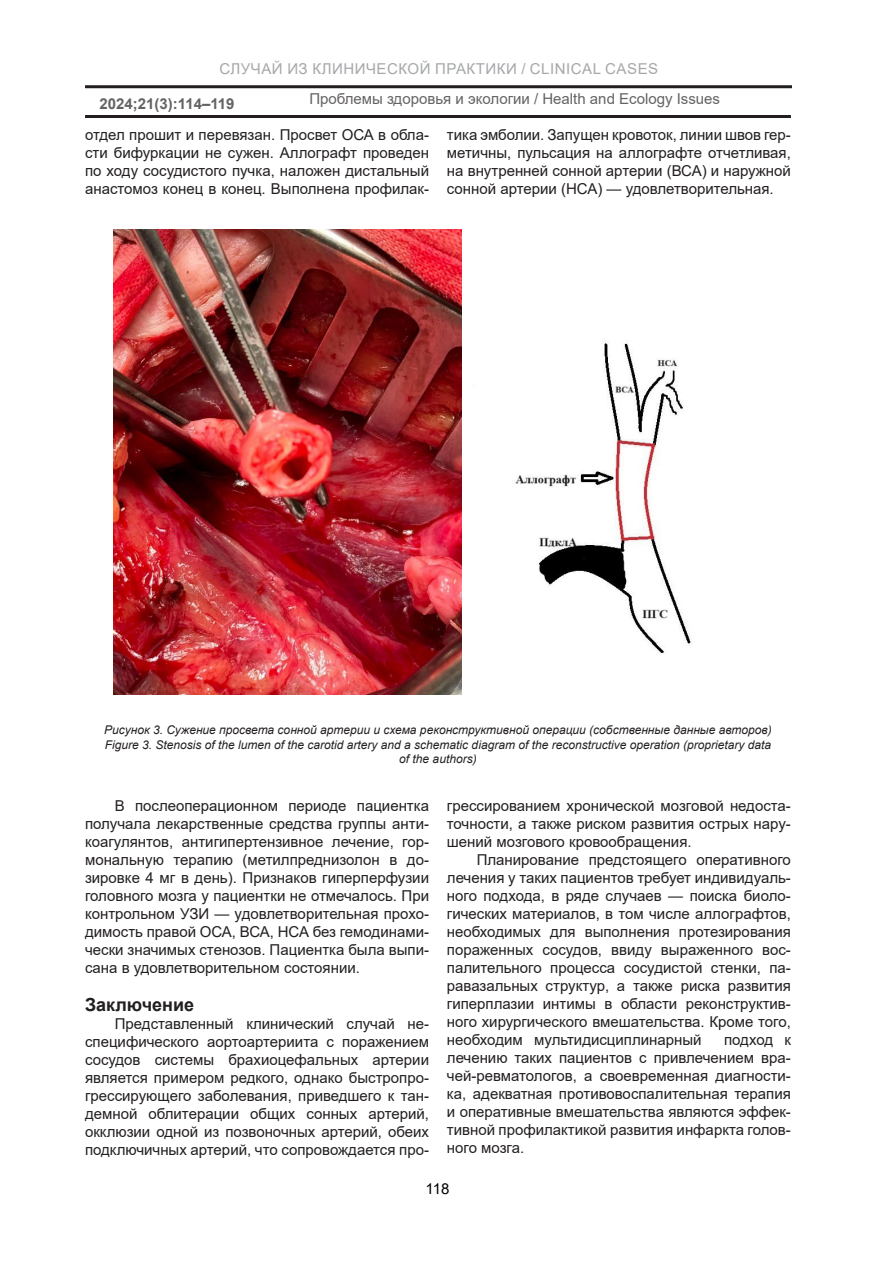
<style>
.page{position:relative;width:893px;height:1263px;background:#fff}
.page>*{position:absolute;margin:0;border:0;box-sizing:border-box;transform-origin:0 0}
.ВЦМЗ{font:700 18px "Arial";color:#231f20}
.Текст{font:15px/18px "Arial";color:#231f20;text-align:justify}
.t1{font:15px "Arial";letter-spacing:.035em;color:#808285}
.t2{font:700 15px "Arial";color:#231f20}
.t3{font:15px "Arial";color:#000}
.Рисунок{font:italic 12px/14.4px "Arial";color:#231f20;text-align:center}
</style>
<div class="page">
<hr style="left:85px;top:85px;width:707px;height:3px;background:#231f20">
<hr style="left:85px;top:115px;width:706px;height:3px;background:#231f20">
<img style="left:113px;top:230px;width:348px;height:464px">
<img style="left:515px;top:343px;width:177px;height:311px">
<p class="t1" style="left:220px;top:58px;width:440px">СЛУЧАЙ ИЗ КЛИНИЧЕСКОЙ ПРАКТИКИ / CLINICAL CASES</p>
<p class="t2" style="left:99px;top:93px;width:137px">2024;21(3):114–119</p>
<p class="Текст" style="left:309px;top:90px;width:412px">Проблемы здоровья и экологии / Health and Ecology Issues</p>
<p class="Текст" style="left:85px;top:125px;width:345px">отдел прошит и перевязан. Просвет ОСА в обла&shy;сти бифуркации не сужен. Аллографт проведен по ходу сосудистого пучка, наложен дистальный анастомоз конец в конец. Выполнена профилак-</p>
<p class="Текст" style="left:447px;top:125px;width:345px">тика эмболии. Запущен кровоток, линии швов гер&shy;метичны, пульсация на аллографте отчетливая, на внутренней сонной артерии (ВСА) и наружной сонной артерии (НСА) — удовлетворительная.</p>
<p class="Рисунок" style="left:104px;top:723px;width:669px">Рисунок 3. Сужение просвета сонной артерии и схема реконструктивной операции (собственные данные авторов)</p>
<p class="Рисунок" style="left:105px;top:737px;width:668px">Figure 3. Stenosis of the lumen of the carotid artery and a schematic diagram of the reconstructive operation (proprietary data of the authors)</p>
<p class="Текст" style="left:85px;top:796px;width:345px;text-indent:30px">В послеоперационном периоде пациентка получала лекарственные средства группы анти&shy;коагулянтов, антигипертензивное лечение, гор&shy;мональную терапию (метилпреднизолон в до&shy;зировке 4 мг в день). Признаков гиперперфузии головного мозга у пациентки не отмечалось. При контрольном УЗИ — удовлетворительная прохо&shy;димость правой ОСА, ВСА, НСА без гемодинами&shy;чески значимых стенозов. Пациентка была выпи&shy;сана в удовлетворительном состоянии.</p>
<p class="ВЦМЗ" style="left:85px;top:992px;width:111px">Заключение</p>
<p class="Текст" style="left:85px;top:1015px;width:345px;text-indent:30px">Представленный клинический случай не&shy;специфического аортоартериита с поражением сосудов системы брахиоцефальных артерии является примером редкого, однако быстропро&shy;грессирующего заболевания, приведшего к тан&shy;демной облитерации общих сонных артерий, окклюзии одной из позвоночных артерий, обеих подключичных артерий, что сопровождается про-</p>
<p class="Текст" style="left:447px;top:796px;width:345px">грессированием хронической мозговой недоста&shy;точности, а также риском развития острых нару&shy;шений мозгового кровообращения.</p>
<p class="Текст" style="left:447px;top:850px;width:345px;text-indent:30px">Планирование предстоящего оперативного лечения у таких пациентов требует индивидуаль&shy;ного подхода, в ряде случаев — поиска биоло&shy;гических материалов, в том числе аллографтов, необходимых для выполнения протезирования пораженных сосудов, ввиду выраженного вос&shy;палительного процесса сосудистой стенки, па&shy;равазальных структур, а также риска развития гиперплазии интимы в области реконструктив&shy;ного хирургического вмешательства. Кроме того, необходим мультидисциплинарный</p>
<p class="Текст" style="left:447px;top:1030px;width:345px;text-indent:277px">подход к лечению таких пациентов с привлечением вра&shy;чей-ревматологов, а своевременная диагности&shy;ка, адекватная противовоспалительная терапия и оперативные вмешательства являются эффек&shy;тивной профилактикой развития инфаркта голов&shy;ного мозга.</p>
<p class="t3" style="left:426px;top:1178px;width:25px">118</p>
</div>
